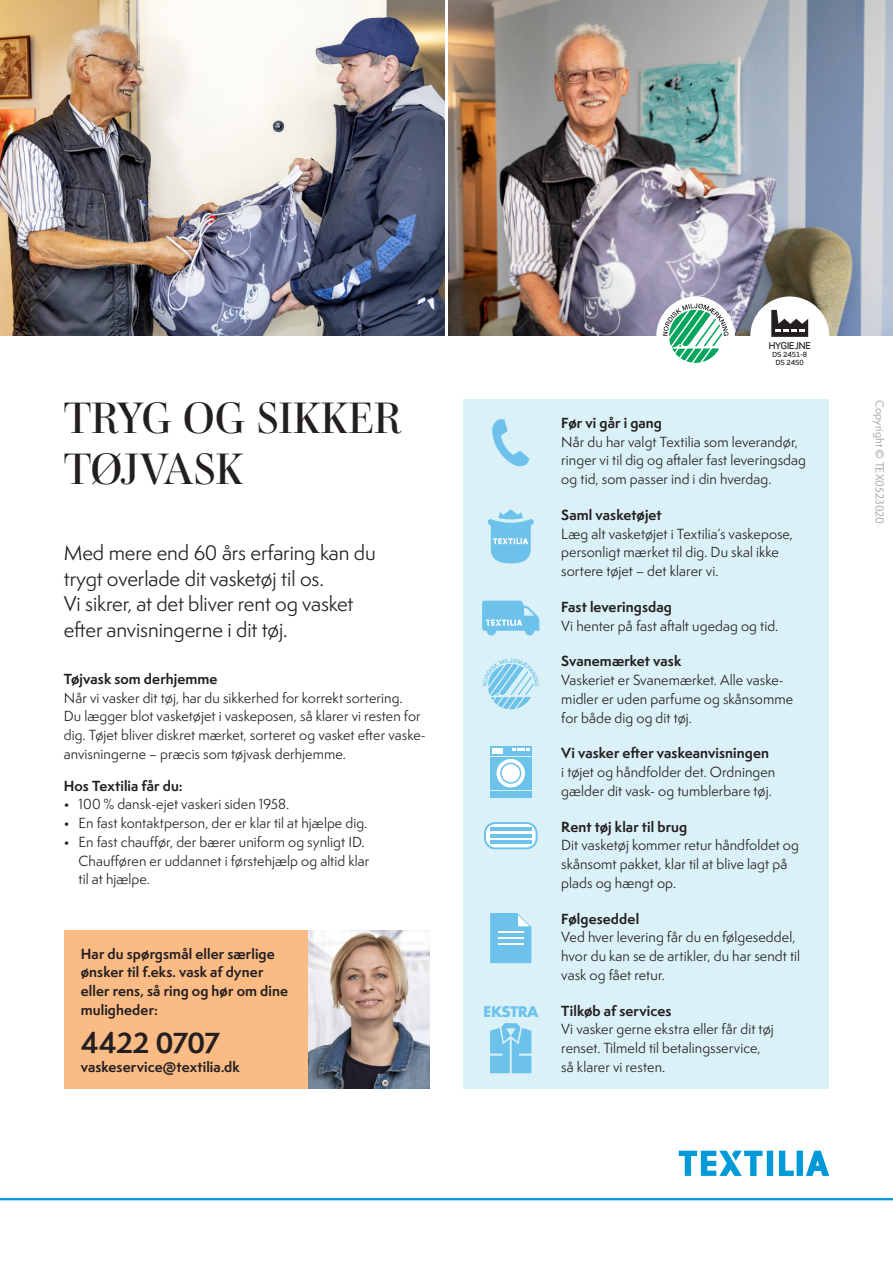
<style>
.page{position:relative;width:893px;height:1263px;background:#fff}
.page>*{position:absolute;margin:0;border:0;box-sizing:border-box;transform-origin:0 0}
.t1{font:45px "Mencken Std Head";letter-spacing:-.01em;color:#231f20}
.t2{font:700 27px "Semplicita Pro";letter-spacing:-.025em;color:#231f20}
.t3{font:19.5px "Semplicita Pro";letter-spacing:-.005em;color:#231f20}
.t4{font:700 14.25px "Futura";letter-spacing:-.02em;color:#6cc2ea}
.t5{font:13.5px/18.8px "Semplicita Pro";letter-spacing:.005em;color:#231f20}
.t6{font:700 13.5px/18.8px "Semplicita Pro";letter-spacing:.01em;color:#231f20}
.t7{font:10.5px "Semplicita Pro";letter-spacing:.01em;color:#939598}
.t8{font:500 9.45px "Scene Std";color:#231f20}
.t9{font:500 7.05px/7.9px "Scene Std";color:#231f20;text-align:center}
.s1{font-weight:700}
</style>
<div class="page">
<img style="left:308px;top:930px;width:121px;height:159px">
<img style="left:449px;top:0;width:444px;height:336px">
<img style="left:0;top:0;width:444px;height:336px">
<hr style="left:0;top:1198px;width:893px;height:2px;background:#009ad9">
<svg style="left:679px;top:1151px;width:150px;height:25px"></svg>
<div style="left:64px;top:930px;width:244px;height:159px;background:#fbbb85"></div>
<div style="left:463px;top:400px;width:366px;height:689px;background:#daf1f7"></div>
<svg style="left:492px;top:419px;width:37px;height:48px"></svg>
<svg style="left:488px;top:509px;width:46px;height:54px"></svg>
<svg style="left:490px;top:746px;width:42px;height:52px;background:#9cd6f0"></svg>
<svg style="left:484px;top:822px;width:54px;height:27px"></svg>
<svg style="left:486px;top:824px;width:50px;height:23px"></svg>
<hr style="left:490px;top:828px;width:42px;height:3px;background:#6cc2ea">
<hr style="left:490px;top:834px;width:42px;height:3px;background:#6cc2ea">
<hr style="left:490px;top:840px;width:42px;height:3px;background:#6cc2ea">
<svg style="left:482px;top:601px;width:57px;height:34px"></svg>
<svg style="left:490px;top:913px;width:41px;height:50px;background:#81caec"></svg>
<svg style="left:483px;top:658px;width:56px;height:51px"></svg>
<div style="left:656px;top:296px;width:79px;height:79px;background:#fff;border-radius:50%"></div>
<svg style="left:663px;top:303px;width:65px;height:60px"></svg>
<svg style="left:490px;top:1023px;width:41px;height:50px;background:#80caec"></svg>
<div style="left:750px;top:296px;width:79px;height:79px;background:#fff;border-radius:50%"></div>
<svg style="left:771px;top:310px;width:37px;height:27px"></svg>
<p class="t1" style="left:64px;top:392px;width:340px">TRYG OG SIKKER</p>
<p class="t1" style="left:64px;top:443px;width:181px">TØJVASK</p>
<p class="t3" style="left:64px;top:539px;width:314px">Med mere end 60 års erfaring kan du</p>
<p class="t3" style="left:64px;top:565px;width:262px">trygt overlade dit vasketøj til os.</p>
<p class="t3" style="left:64px;top:590px;width:291px">Vi sikrer, at det bliver rent og vasket</p>
<p class="t3" style="left:64px;top:616px;width:225px">efter anvisningerne i dit tøj.</p>
<p class="t6" style="left:64px;top:669px;width:155px">Tøjvask som derhjemme</p>
<p class="t5" style="left:64px;top:688px;width:364px">Når vi vasker dit tøj, har du sikkerhed for korrekt sortering.<br>Du lægger blot vasketøjet i vaskeposen, så klarer vi resten for dig. Tøjet bliver diskret mærket, sorteret og vasket efter vaske&shy;anvisningerne – præcis som tøjvask derhjemme.</p>
<p class="t6" style="left:64px;top:776px;width:120px">Hos Textilia får du:</p>
<p class="t5" style="left:64px;top:795px;width:227px">• 100 % dansk-ejet vaskeri siden 1958.</p>
<p class="t5" style="left:64px;top:813px;width:305px">• En fast kontaktperson, der er klar til at hjælpe dig.</p>
<p class="t5" style="left:64px;top:832px;width:302px">• En fast chauffør, der bærer uniform og synligt ID.</p>
<p class="t5" style="left:79px;top:851px;width:292px">Chaufføren er uddannet i førstehjælp og altid klar</p>
<p class="t5" style="left:79px;top:870px;width:73px">til at hjælpe.</p>
<p class="t6" style="left:81px;top:944px;width:209px">Har du spørgsmål eller særlige ønsker til f.eks. vask af dyner eller rens, så ring og hør om dine muligheder:</p>
<p class="t2" style="left:81px;top:1023px;width:141px">4422 0707</p>
<p class="t6" style="left:81px;top:1057px;width:160px">vaskeservice@textilia.dk</p>
<p class="t4" style="left:483px;top:1001px;width:57px">EKSTRA</p>
<p class="t8" style="left:769px;top:340px;width:44px">HYGIEJNE</p>
<p class="t9" style="left:772px;top:350px;width:36px">DS 2451-8<br>DS 2450</p>
<p class="t6" style="left:561px;top:413px;width:102px">Før vi går i gang</p>
<p class="t5" style="left:561px;top:432px;width:246px">Når du har valgt Textilia som leverandør, ringer vi til dig og aftaler fast leveringsdag og tid, som passer ind i din hverdag.</p>
<p class="t6" style="left:561px;top:505px;width:102px">Saml vasketøjet</p>
<p class="t5" style="left:561px;top:524px;width:233px">Læg alt vasketøjet i Textilia’s vaskepose, personligt mærket til dig. Du skal ikke sortere tøjet – det klarer vi.</p>
<p class="t6" style="left:561px;top:597px;width:112px">Fast leveringsdag</p>
<p class="t5" style="left:561px;top:616px;width:219px">Vi henter på fast aftalt ugedag og tid.</p>
<p class="t6" style="left:561px;top:652px;width:121px">Svanemærket vask</p>
<p class="t5" style="left:561px;top:670px;width:233px">Vaskeriet er Svanemærket. Alle vaske&shy;midler er uden parfume og skånsomme for både dig og dit tøj.</p>
<p class="t5" style="left:561px;top:744px;width:216px"><span class="s1">Vi vasker efter vaskeanvisningen </span>i tøjet og håndfolder det. Ordningen gælder dit vask- og tumblerbare tøj.</p>
<p class="t6" style="left:561px;top:817px;width:127px">Rent tøj klar til brug</p>
<p class="t5" style="left:561px;top:836px;width:239px">Dit vasketøj kommer retur håndfoldet og skånsomt pakket, klar til at blive lagt på plads og hængt op.</p>
<p class="t6" style="left:561px;top:909px;width:79px">Følgeseddel</p>
<p class="t5" style="left:561px;top:928px;width:240px">Ved hver levering får du en følgeseddel, hvor du kan se de artikler, du har sendt til vask og fået retur.</p>
<p class="t6" style="left:561px;top:1001px;width:112px">Tilkøb af services</p>
<p class="t5" style="left:561px;top:1020px;width:214px">Vi vasker gerne ekstra eller får dit tøj</p>
<p class="t5" style="left:561px;top:1038px;width:201px">renset. Tilmeld til betalingsservice,</p>
<p class="t5" style="left:561px;top:1057px;width:106px">så klarer vi resten.</p>
<p class="t7" style="left:887px;top:400px;width:126px;rotate:90deg">Copyright © TEX0523020</p>
</div>
